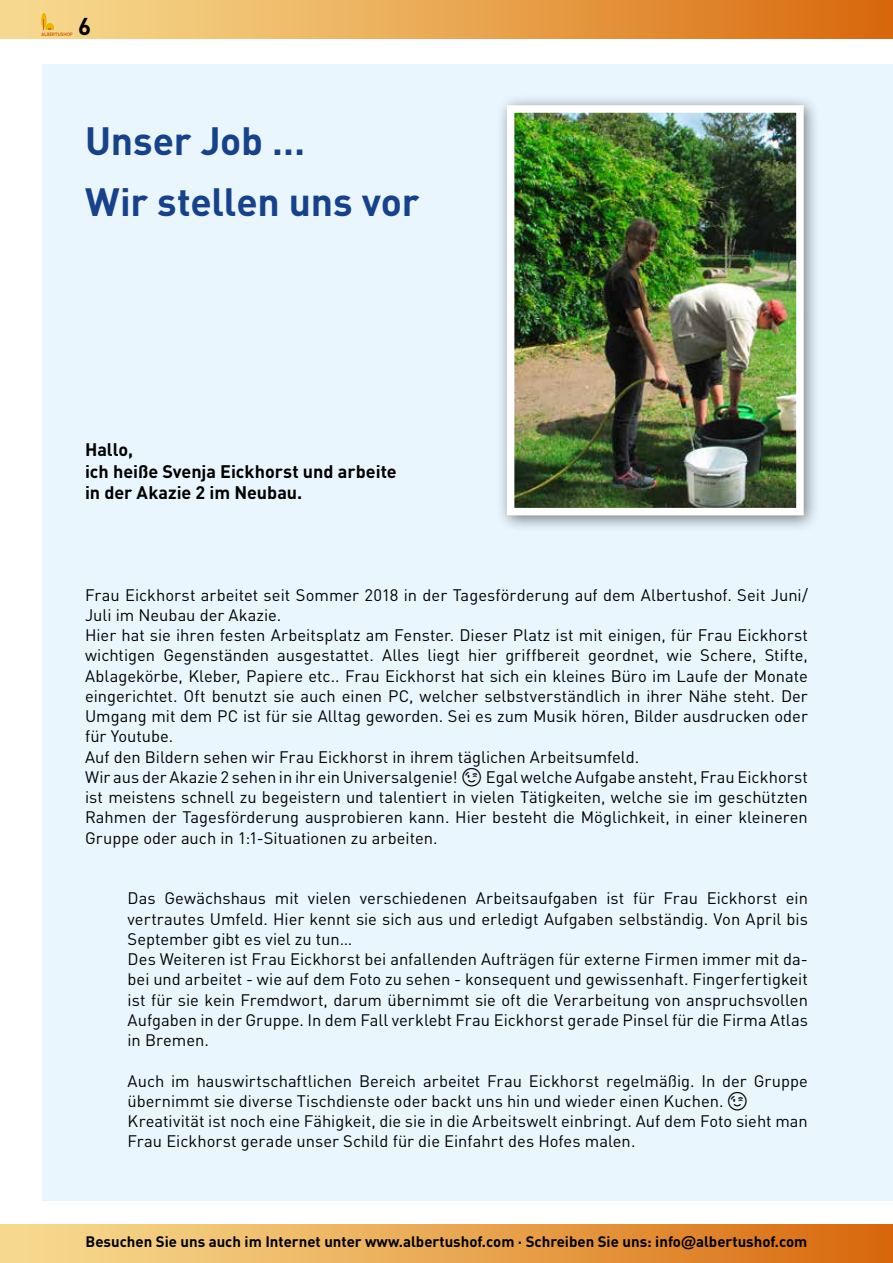
<style>
.page{position:relative;width:893px;height:1263px;background:#fff}
.page>*{position:absolute;margin:0;border:0;box-sizing:border-box;transform-origin:0 0}
.t1{font:700 39px/60.8px "DIN Pro";letter-spacing:-.005em;color:#17428b}
.t2{font:700 24px "DIN Pro";color:#000}
.t3{font:700 18px/21.6px "DIN Pro";color:#000}
.t4{font:16.5px/20.2px "DIN Pro";color:#000}
.t5{font:700 15px "DIN Pro";color:#000}
.s1{font-family:"Futura BT"}
</style>
<div class="page">
<div style="left:0;top:1225px;width:893px;height:38px;background:linear-gradient(to right,#f8e196,#d96b0e)"></div>
<div style="left:0;top:0;width:893px;height:38px;background:linear-gradient(to right,#f8e196,#d96b0e)"></div>
<svg style="left:41px;top:13px;width:32px;height:23px"></svg>
<div style="left:43px;top:64px;width:850px;height:1136px;background:#eaf6fe"></div>
<div style="left:496px;top:94px;width:325px;height:438px;background:#000;opacity:.5"></div>
<img style="left:516px;top:114px;width:279px;height:392px">
<div style="left:507px;top:105px;width:297px;height:410px;border:8px solid #fff"></div>
<h2 class="t2" style="left:78px;top:6px;width:15px">6</h2>
<h1 class="t1" style="left:85px;top:106px;width:336px">Unser Job …<br>Wir stellen uns vor</h1>
<p class="t3" style="left:85px;top:437px;width:313px">Hallo,<br>ich heiße Svenja Eickhorst und arbeite in der Akazie 2 im Neubau.</p>
<p class="t4" style="left:85px;top:583px;width:724px">Frau Eickhorst arbeitet seit Sommer 2018 in der Tagesförderung auf dem Albertushof. Seit Juni/ Juli im Neubau der Akazie.<br>Hier hat sie ihren festen Arbeitsplatz am Fenster. Dieser Platz ist mit einigen, für Frau Eickhorst wichtigen Gegenständen ausgestattet. Alles liegt hier griffbereit geordnet, wie Schere, Stifte, Ablagekörbe, Kleber, Papiere etc.. Frau Eickhorst hat sich ein kleines Büro im Laufe der Monate eingerichtet. Oft benutzt sie auch einen PC, welcher selbstverständlich in ihrer Nähe steht. Der Umgang mit dem PC ist für sie Alltag geworden. Sei es zum Musik hören, Bilder ausdrucken oder für Youtube.<br>Auf den Bildern sehen wir Frau Eickhorst in ihrem täglichen Arbeitsumfeld.<br>Wir aus der Akazie 2 sehen in ihr ein Universalgenie!</p>
<p class="t4" style="left:85px;top:765px;width:724px;text-align:justify;text-indent:401px">Egal welche Aufgabe ansteht, Frau Eickhorst ist meistens schnell zu begeistern und talentiert in vielen Tätigkeiten, welche sie im geschützten Rahmen der Tagesförderung ausprobieren kann. Hier besteht die Möglichkeit, in einer kleineren Gruppe oder auch in 1:1-Situationen zu arbeiten.</p>
<p class="t4" style="left:128px;top:887px;width:682px">Das Gewächshaus mit vielen verschiedenen Arbeitsaufgaben ist für Frau Eickhorst ein vertrautes Umfeld. Hier kennt sie sich aus und erledigt Aufgaben selbständig. Von April bis September gibt es viel zu tun…<br>Des Weiteren ist Frau Eickhorst bei anfallenden Aufträgen für externe Firmen immer mit da&shy;bei und arbeitet - wie auf dem Foto zu sehen - konsequent und gewissenhaft. Fingerfertigkeit ist für sie kein Fremdwort, darum übernimmt sie oft die Verarbeitung von anspruchsvollen Aufgaben in der Gruppe. In dem Fall verklebt Frau Eickhorst gerade Pinsel für die Firma Atlas in Bremen.</p>
<p class="t4" style="left:128px;top:1069px;width:682px">Auch im hauswirtschaftlichen Bereich arbeitet Frau Eickhorst regelmäßig. In der Gruppe übernimmt sie diverse Tischdienste oder backt uns hin und wieder einen Kuchen.<br>Kreativität ist noch eine Fähigkeit, die sie in die Arbeitswelt einbringt. Auf dem Foto sieht man Frau Eickhorst gerade unser Schild für die Einfahrt des Hofes malen.</p>
<p class="t5" style="left:86px;top:1229px;width:723px">Besuchen Sie uns auch im Internet unter www.albertushof.com · Schreiben Sie uns: info<span class="s1">@</span>albertushof.com</p>
</div>
